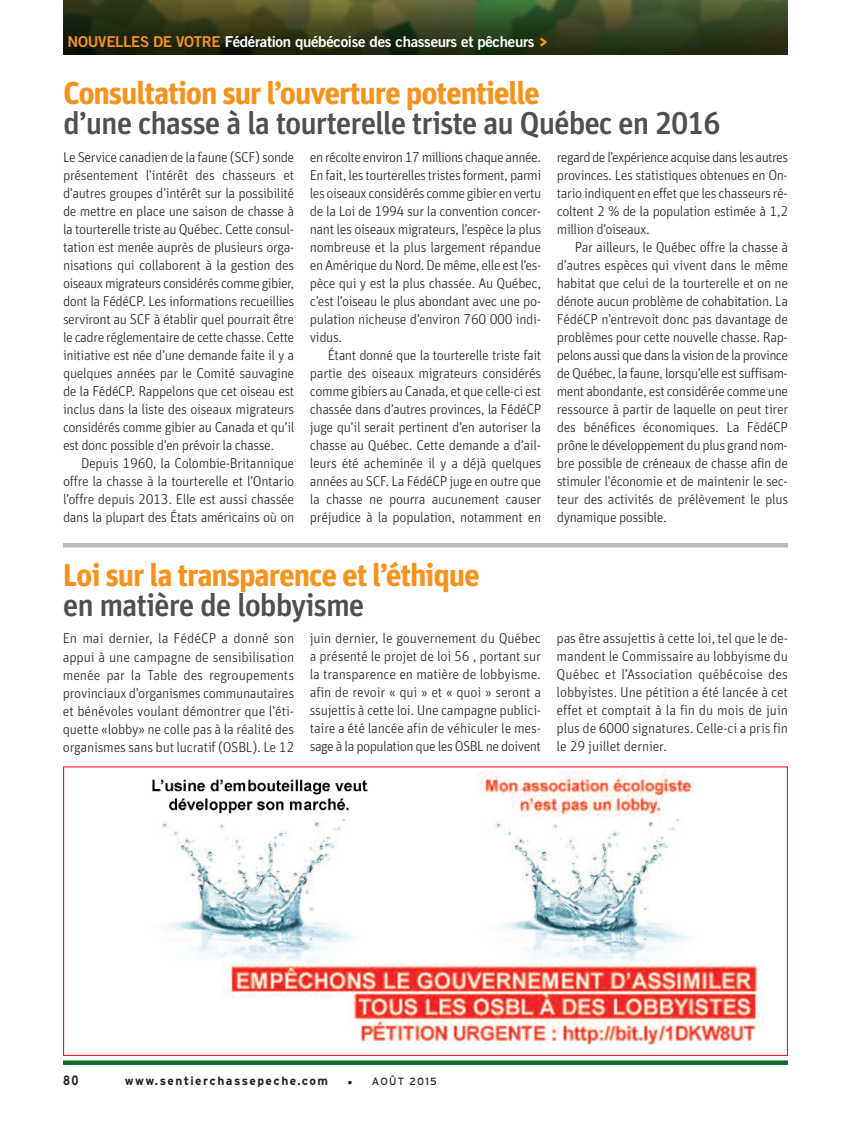
<style>
.page{position:relative;width:851px;height:1126px;background:#fff}
.page>*{position:absolute;margin:0;border:0;box-sizing:border-box;transform-origin:0 0}
.t1{font:31.5px "Unit Bold LF";letter-spacing:-.035em;color:#f7931d}
.t2{font:31.5px "Unit Medium LF";letter-spacing:-.035em;color:#4e4f50}
.t3{font:15px "Trade Gothic Bold Two";letter-spacing:-.02em;color:#fff}
.t4{font:14.25px/18px "Unit Light LF";letter-spacing:-.025em;color:#231f20;text-align:justify}
.t5{font:700 condensed 13.5px "Interstate";color:#231f20}
.t6{font:700 12px "Interstate";letter-spacing:.12em;color:#231f20}
.t7{font:10.5px "Interstate";letter-spacing:.12em;color:#231f20}
.s1{color:#f7931d}
.s2{font-family:"Unit Bold LF";font-size:18px;color:#f7931d}
.s3{font-size:12px}
</style>
<div class="page">
<img style="left:160px;top:819px;width:603px;height:227px">
<img style="left:63px;top:0;width:725px;height:54px">
<svg style="left:63px;top:1060px;width:725px;height:4px;background:#237e41"></svg>
<hr style="left:63px;top:543px;width:725px;height:4px;background:#bcbdc0">
<img style="left:476px;top:770px;width:220px;height:47px">
<img style="left:152px;top:779px;width:216px;height:35px">
<p class="t3" style="left:68px;top:36px;width:482px"><span class="s1">NOUVELLES DE VOTRE</span> Fédération québécoise des chasseurs et pêcheurs <span class="s2">&gt;</span></p>
<h1 class="t1" style="left:63px;top:82px;width:478px">Consultation sur l’ouverture potentielle</h1>
<h1 class="t2" style="left:63px;top:112px;width:659px">d’une chasse à la tourterelle triste au Québec en 2016</h1>
<p class="t4" style="left:63px;top:150px;width:233px">Le Service canadien de la faune (SCF) sonde présentement l’intérêt des chasseurs et d’autres groupes d’intérêt sur la possibilité de mettre en place une saison de chasse à la tourterelle triste au Québec. Cette consul&shy;tation est menée auprès de plusieurs orga&shy;nisations qui collaborent à la gestion des oiseaux migrateurs considérés comme gibier, dont la FédéCP. Les informations recueillies serviront au SCF à établir quel pourrait être le cadre réglementaire de cette chasse. Cette initiative est née d’une demande faite il y a quelques années par le Comité sauvagine de la FédéCP. Rappelons que cet oiseau est inclus dans la liste des oiseaux migrateurs considérés comme gibier au Canada et qu’il est donc possible d’en prévoir la chasse.</p>
<p class="t4" style="left:63px;top:456px;width:233px;text-indent:18px">Depuis 1960, la Colombie-Britannique offre la chasse à la tourterelle et l’Ontario l’offre depuis 2013. Elle est aussi chassée dans la plupart des États américains où on</p>
<p class="t4" style="left:310px;top:150px;width:233px">en récolte environ 17 millions chaque année.<br>En fait, les tourterelles tristes forment, parmi les oiseaux considérés comme gibier en vertu de la Loi de 1994 sur la convention concer&shy;nant les oiseaux migrateurs, l’espèce la plus nombreuse et la plus largement répandue en Amérique du Nord. De même, elle est l’es&shy;pèce qui y est la plus chassée. Au Québec, c’est l’oiseau le plus abondant avec une po&shy;pulation nicheuse d’environ 760 000 indi&shy;vidus.</p>
<p class="t4" style="left:310px;top:348px;width:233px;text-indent:18px">Étant donné que la tourterelle triste fait partie des oiseaux migrateurs considérés comme gibiers au Canada, et que celle-ci est chassée dans d’autres provinces, la FédéCP juge qu’il serait pertinent d’en autoriser la chasse au Québec. Cette demande a d’ail&shy;leurs été acheminée il y a déjà quelques années au SCF. La FédéCP juge en outre que la chasse ne pourra aucunement causer préjudice à la population, notamment en</p>
<p class="t4" style="left:556px;top:150px;width:233px">regard de l’expérience acquise dans les autres provinces. Les statistiques obtenues en On&shy;tario indiquent en effet que les chasseurs ré&shy;coltent 2 % de la population estimée à 1,2 million d’oiseaux.</p>
<p class="t4" style="left:556px;top:240px;width:233px;text-indent:18px">Par ailleurs, le Québec offre la chasse à d’autres espèces qui vivent dans le même habitat que celui de la tourterelle et on ne dénote aucun problème de cohabitation. La FédéCP n’entrevoit donc pas davantage de problèmes pour cette nouvelle chasse. Rap&shy;pelons aussi que dans la vision de la province de Québec, la faune, lorsqu’elle est suffisam&shy;ment abondante, est considérée comme une ressource à partir de laquelle on peut tirer des bénéfices économiques. La FédéCP prône le développement du plus grand nom&shy;bre possible de créneaux de chasse afin de stimuler l’économie et de maintenir le sec&shy;teur des activités de prélèvement le plus dynamique possible.</p>
<h1 class="t1" style="left:63px;top:564px;width:419px">Loi sur la transparence et l’éthique</h1>
<h1 class="t2" style="left:63px;top:594px;width:303px">en matière de lobbyisme</h1>
<p class="t4" style="left:63px;top:631px;width:233px">En mai dernier, la FédéCP a donné son appui à une campagne de sensibilisation menée par la Table des regroupements provinciaux d’organismes communautaires et bénévoles voulant démontrer que l’éti&shy;quette «lobby» ne colle pas à la réalité des organismes sans but lucratif (OSBL). Le 12</p>
<p class="t4" style="left:310px;top:631px;width:233px">juin dernier, le gouvernement du Québec a présenté le projet de loi 56 , portant sur la transparence en matière de lobbyisme. afin de revoir « qui » et « quoi » seront a ssujettis à cette loi. Une campagne publici&shy;taire a été lancée afin de véhiculer le mes&shy;sage à la population que les OSBL ne doivent</p>
<p class="t4" style="left:556px;top:631px;width:233px">pas être assujettis à cette loi, tel que le de&shy;mandent le Commissaire au lobbyisme du Québec et l’Association québécoise des lobbyistes. Une pétition a été lancée à cet effet et comptait à la fin du mois de juin plus de 6000 signatures. Celle-ci a pris fin le 29 juillet dernier.</p>
<p class="t5" style="left:63px;top:1072px;width:17px">80</p>
<p class="t6" style="left:125px;top:1073px;width:205px">www.sentierchassepeche.com</p>
<p class="t7" style="left:347px;top:1075px;width:91px"><span class="s3">•</span> AOÛT 2015</p>
</div>
